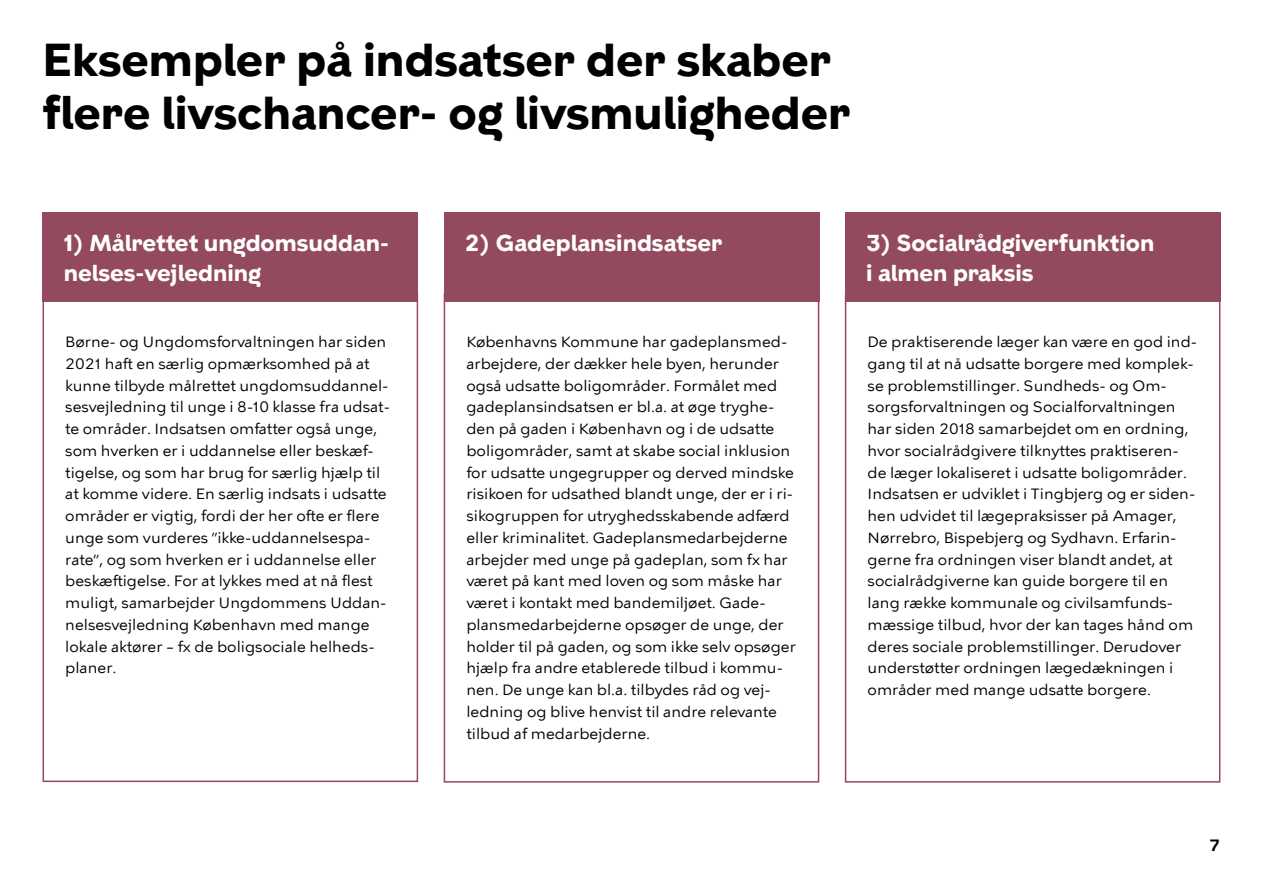
<style>
.page{position:relative;width:1263px;height:893px;background:#fff}
.page>*{position:absolute;margin:0;border:0;box-sizing:border-box;transform-origin:0 0}
.t1{font:700 45px/52.5px "KBH";color:#000}
.t2{font:700 22.5px/30px "KBH";color:#fff}
.t3{font:600 16.5px "KBH";color:#000}
.t4{font:15px/21.8px "KBH Tekst";color:#000}
</style>
<div class="page">
<div style="left:43px;top:213px;width:375px;height:89px;background:#93495e"></div>
<div style="left:444px;top:213px;width:375px;height:89px;background:#93495e"></div>
<div style="left:845px;top:213px;width:375px;height:89px;background:#93495e"></div>
<h1 class="t1" style="left:43px;top:39px;width:809px">Eksempler på indsatser der skaber flere livschancer- og livsmuligheder</h1>
<h2 class="t2" style="left:64px;top:230px;width:327px">1) Målrettet ungdomsuddan&shy;nelses-vejledning</h2>
<h2 class="t2" style="left:465px;top:230px;width:259px">2) Gadeplansindsatser</h2>
<h2 class="t2" style="left:866px;top:230px;width:290px">3) Socialrådgiverfunktion i almen praksis</h2>
<p class="t4" style="left:65px;top:332px;width:326px">Børne- og Ungdomsforvaltningen har siden 2021 haft en særlig opmærksomhed på at kunne tilbyde målrettet ungdomsuddannel&shy;sesvejledning til unge i 8-10 klasse fra udsat&shy;te områder. Indsatsen omfatter også unge, som hverken er i uddannelse eller beskæf&shy;tigelse, og som har brug for særlig hjælp til at komme videre. En særlig indsats i udsatte områder er vigtig, fordi der her ofte er flere unge som vurderes ”ikke-uddannelsespa&shy;rate”, og som hverken er i uddannelse eller beskæftigelse. For at lykkes med at nå flest muligt, samarbejder Ungdommens Uddan&shy;nelsesvejledning København med mange lokale aktører – fx de boligsociale helheds&shy;planer.</p>
<p class="t4" style="left:466px;top:332px;width:331px">Københavns Kommune har gadeplansmed&shy;arbejdere, der dækker hele byen, herunder også udsatte boligområder. Formålet med gadeplansindsatsen er bl.a. at øge tryghe&shy;den på gaden i København og i de udsatte boligområder, samt at skabe social inklusion for udsatte ungegrupper og derved mindske risikoen for udsathed blandt unge, der er i ri&shy;sikogruppen for utryghedsskabende adfærd eller kriminalitet. Gadeplansmedarbejderne arbejder med unge på gadeplan, som fx har været på kant med loven og som måske har været i kontakt med bandemiljøet. Gade&shy;plansmedarbejderne opsøger de unge, der holder til på gaden, og som ikke selv opsøger hjælp fra andre etablerede tilbud i kommu&shy;nen. De unge kan bl.a. tilbydes råd og vej&shy;ledning og blive henvist til andre relevante tilbud af medarbejderne.</p>
<p class="t4" style="left:867px;top:332px;width:331px">De praktiserende læger kan være en god ind&shy;gang til at nå udsatte borgere med komplek&shy;se problemstillinger. Sundheds- og Om&shy;sorgsforvaltningen og Socialforvaltningen har siden 2018 samarbejdet om en ordning, hvor socialrådgivere tilknyttes praktiseren&shy;de læger lokaliseret i udsatte boligområder.<br>Indsatsen er udviklet i Tingbjerg og er siden&shy;hen udvidet til lægepraksisser på Amager, Nørrebro, Bispebjerg og Sydhavn. Erfarin&shy;gerne fra ordningen viser blandt andet, at socialrådgiverne kan guide borgere til en lang række kommunale og civilsamfunds&shy;mæssige tilbud, hvor der kan tages hånd om deres sociale problemstillinger. Derudover understøtter ordningen lægedækningen i områder med mange udsatte borgere.</p>
<p class="t3" style="left:1209px;top:836px;width:12px">7</p>
</div>
